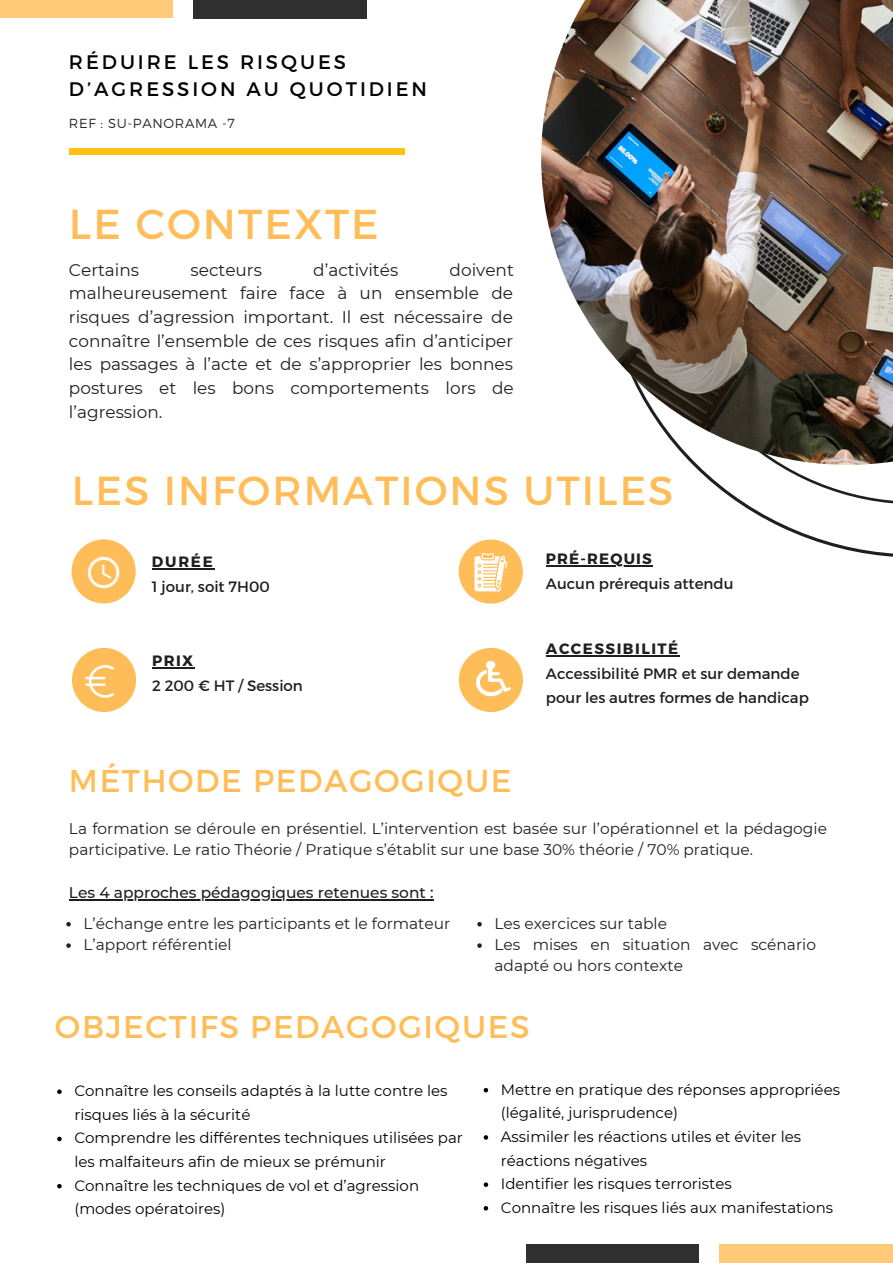
<style>
.page{position:relative;width:893px;height:1264px;background:#fff}
.page>*{position:absolute;margin:0;border:0;box-sizing:border-box;transform-origin:0 0}
.t1{font:41.85px "Montserrat";letter-spacing:.05em;color:#ffbd59}
.t2{font:40.5px "Montserrat";letter-spacing:.05em;color:#ffbd59}
.t3{font:31.5px "Montserrat";letter-spacing:.05em;color:#ffbd59}
.t4{font:19.65px/27px "Montserrat";letter-spacing:.15em;color:#000}
.t5{font:16.95px/23.5px "Montserrat";color:#1f1f1f;text-align:justify}
.t6{font:15.45px/21.3px "Montserrat";color:#1f1f1f}
.t7{font:500 15.45px "Montserrat";color:#1f1f1f}
.t8{font:15px/23.5px "Montserrat";color:#000}
.t9{font:15px/24.8px "Montserrat";color:#1f1f1f}
.t10{font:700 15px "Montserrat";letter-spacing:.1em;color:#1f1f1f}
.t11{font:700 15px "Montserrat";letter-spacing:.075em;color:#1f1f1f}
.t12{font:300 13.05px "Montserrat";letter-spacing:.05em;color:#292929}
</style>
<div class="page">
<svg style="left:546px;top:465px;width:346px;height:102px"></svg>
<img style="left:541px;top:0;width:351px;height:465px">
<div style="left:70px;top:148px;width:335px;height:6px;background:#fec20f"></div>
<svg style="left:72px;top:648px;width:64px;height:64px"></svg>
<svg style="left:72px;top:539px;width:64px;height:64px"></svg>
<svg style="left:459px;top:648px;width:64px;height:64px"></svg>
<svg style="left:458px;top:539px;width:65px;height:64px"></svg>
<svg style="left:57px;top:1089px;width:5px;height:4px"></svg>
<svg style="left:57px;top:1136px;width:5px;height:5px"></svg>
<svg style="left:57px;top:1183px;width:5px;height:5px"></svg>
<div style="left:0;top:0;width:173px;height:18px;background:#ffc977"></div>
<div style="left:194px;top:0;width:172px;height:18px;background:#2f2f2f"></div>
<div style="left:719px;top:1244px;width:173px;height:18px;background:#ffc977"></div>
<div style="left:526px;top:1244px;width:172px;height:18px;background:#2f2f2f"></div>
<hr style="left:152px;top:568px;width:63px;height:1px;background:#1f1f1f">
<hr style="left:152px;top:667px;width:43px;height:1px;background:#1f1f1f">
<hr style="left:546px;top:565px;width:106px;height:1px;background:#1f1f1f">
<hr style="left:546px;top:655px;width:133px;height:1px;background:#1f1f1f">
<hr style="left:69px;top:899px;width:364px;height:1px;background:#1f1f1f">
<svg style="left:66px;top:922px;width:5px;height:4px"></svg>
<svg style="left:66px;top:943px;width:5px;height:4px"></svg>
<svg style="left:477px;top:922px;width:5px;height:4px"></svg>
<svg style="left:477px;top:943px;width:5px;height:4px"></svg>
<svg style="left:483px;top:1088px;width:5px;height:4px"></svg>
<svg style="left:483px;top:1135px;width:5px;height:4px"></svg>
<svg style="left:483px;top:1182px;width:5px;height:4px"></svg>
<svg style="left:483px;top:1206px;width:5px;height:4px"></svg>
<h3 class="t4" style="left:69px;top:48px;width:359px">RÉDUIRE LES RISQUES<br>D’AGRESSION AU QUOTIDIEN</h3>
<p class="t12" style="left:69px;top:115px;width:167px">REF : SU-PANORAMA -7</p>
<h1 class="t1" style="left:69px;top:197px;width:311px">LE CONTEXTE</h1>
<p class="t5" style="left:69px;top:258px;width:72px">Certains</p>
<p class="t5" style="left:190px;top:258px;width:73px">secteurs</p>
<p class="t5" style="left:313px;top:258px;width:86px">d’activités</p>
<p class="t5" style="left:69px;top:258px;width:446px;text-indent:380px">doivent malheureusement faire face à un ensemble de risques d’agression important. Il est nécessaire de connaître l’ensemble de ces risques afin d’anticiper les passages à l’acte et de s’approprier les bonnes postures et les bons comportements lors de l’agression.</p>
<h2 class="t2" style="left:72px;top:464px;width:603px">LES INFORMATIONS UTILES</h2>
<p class="t10" style="left:152px;top:552px;width:63px">DURÉE</p>
<p class="t9" style="left:152px;top:573px;width:119px">1 jour, soit 7H00</p>
<p class="t10" style="left:152px;top:651px;width:43px">PRIX</p>
<p class="t9" style="left:152px;top:672px;width:152px">2 200 € HT / Session</p>
<h3 class="t3" style="left:69px;top:759px;width:444px">MÉTHODE PEDAGOGIQUE</h3>
<p class="t11" style="left:546px;top:549px;width:107px">PRÉ-REQUIS</p>
<p class="t9" style="left:546px;top:570px;width:189px">Aucun prérequis attendu</p>
<p class="t10" style="left:546px;top:639px;width:134px">ACCESSIBILITÉ</p>
<p class="t9" style="left:546px;top:660px;width:264px">Accessibilité PMR et sur demande pour les autres formes de handicap</p>
<p class="t6" style="left:69px;top:818px;width:759px">La formation se déroule en présentiel. L’intervention est basée sur l’opérationnel et la pédagogie participative. Le ratio Théorie / Pratique s’établit sur une base 30% théorie / 70% pratique.</p>
<p class="t7" style="left:69px;top:883px;width:366px">Les 4 approches pédagogiques retenues sont :</p>
<p class="t6" style="left:83px;top:912px;width:368px">L’échange entre les participants et le formateur<br>L’apport référentiel</p>
<p class="t6" style="left:494px;top:912px;width:323px">Les exercices sur table<br>Les mises en situation avec scénario adapté ou hors contexte</p>
<h3 class="t3" style="left:55px;top:1006px;width:476px">OBJECTIFS PEDAGOGIQUES</h3>
<p class="t8" style="left:74px;top:1079px;width:390px">Connaître les conseils adaptés à la lutte contre les risques liés à la sécurité<br>Comprendre les différentes techniques utilisées par les malfaiteurs afin de mieux se prémunir Connaître les techniques de vol et d’agression (modes opératoires)</p>
<p class="t8" style="left:501px;top:1077px;width:340px">Mettre en pratique des réponses appropriées (légalité, jurisprudence)<br>Assimiler les réactions utiles et éviter les réactions négatives<br>Identifier les risques terroristes<br>Connaître les risques liés aux manifestations</p>
</div>
